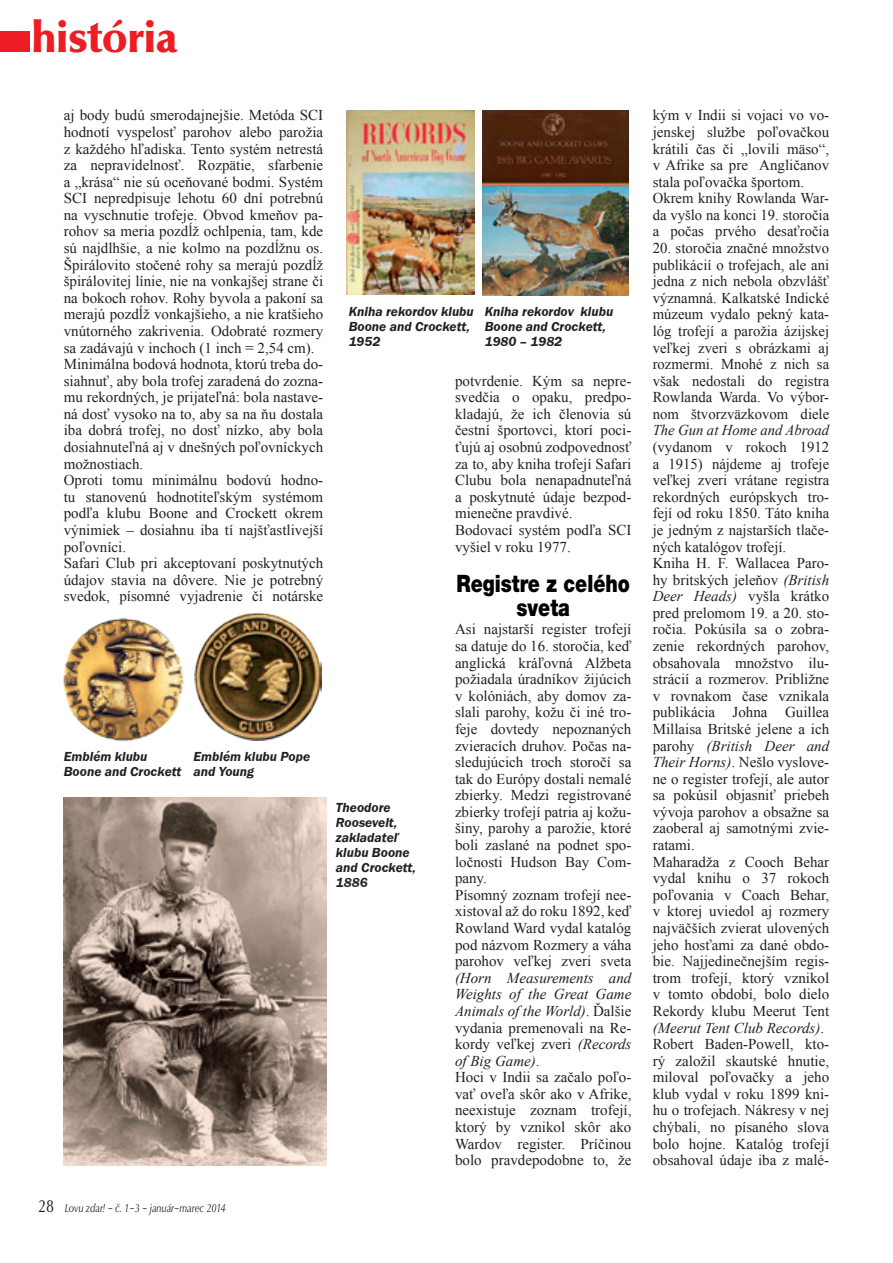
<style>
.page{position:relative;width:893px;height:1263px;background:#fff}
.page>*{position:absolute;margin:0;border:0;box-sizing:border-box;transform-origin:0 0}
.t1{font:900 45px "Classico URWTOT";color:#ee1d23}
.t2{font:900 24px/24px "Helvetica Neue CE";color:#000;text-align:center;scale:.8 1}
.t3{font:15px/16.6px "Times New Roman";color:#231f20}
.t4{font:italic 15px "Times New Roman";color:#231f20}
.t5{font:italic 600 13.5px/15px "Franklin Gothic Itc TEE";color:#231f20}
.t6{font:italic 12px "Classico URWTOT";color:#231f20;scale:.8 1}
.s1{font-style:italic}
.s2{font-style:normal;font-size:18px}
</style>
<div class="page">
<div style="left:0;top:31px;width:30px;height:21px;background:#ee1d23"></div>
<img style="left:64px;top:797px;width:262px;height:368px">
<img style="left:63px;top:618px;width:122px;height:124px">
<img style="left:195px;top:612px;width:127px;height:129px">
<img style="left:482px;top:111px;width:146px;height:185px">
<img style="left:347px;top:111px;width:128px;height:184px">
<h1 class="t1" style="left:32px;top:9px;width:147px">história</h1>
<p class="t3" style="left:64px;top:107px;width:261px">aj body budú smerodajnejšie. Metóda SCI hodnotí vyspelosť parohov alebo parožia z každého hľadiska. Tento systém netrestá za nepravidelnosť. Rozpätie, sfarbenie a „krása“ nie sú oceňované bodmi. Systém SCI nepredpisuje lehotu 60 dní potrebnú na vyschnutie trofeje. Obvod kmeňov pa&shy;rohov sa meria pozdĺž ochlpenia, tam, kde sú najdlhšie, a nie kolmo na pozdĺžnu os.<br>Špirálovito stočené rohy sa merajú pozdĺž špirálovitej línie, nie na vonkajšej strane či na bokoch rohov. Rohy byvola a pakoní sa merajú pozdĺž vonkajšieho, a nie kratšieho vnútorného zakrivenia. Odobraté rozmery sa zadávajú v inchoch (1 inch = 2,54 cm).<br>Minimálna bodová hodnota, ktorú treba do&shy;siahnuť, aby bola trofej zaradená do zozna&shy;mu rekordných, je prijateľná: bola nastave&shy;ná dosť vysoko na to, aby sa na ňu dostala iba dobrá trofej, no dosť nízko, aby bola dosiahnuteľná aj v dnešných poľovníckych možnostiach.<br>Oproti tomu minimálnu bodovú hodno&shy;tu stanovenú hodnotiteľským systémom podľa klubu Boone and Crockett okrem výnimiek – dosiahnu iba tí najšťastlivejší poľovníci.<br>Safari Club pri akceptovaní poskytnutých údajov stavia na dôvere. Nie je potrebný svedok, písomné vyjadrenie či notárske</p>
<p class="t5" style="left:64px;top:749px;width:119px">Emblém klubu<br>Boone and Crockett</p>
<p class="t5" style="left:193px;top:749px;width:118px">Emblém klubu Pope and Young</p>
<p class="t5" style="left:349px;top:305px;width:127px">Kniha rekordov klubu<br>Boone and Crockett,<br>1952</p>
<p class="t5" style="left:485px;top:305px;width:130px">Kniha rekordov klubu<br>Boone and Crockett,<br>1980 – 1982</p>
<p class="t5" style="left:336px;top:800px;width:82px">Theodore<br>Roosevelt, zakladateľ klubu Boone and Crockett,<br>1886</p>
<p class="t3" style="left:455px;top:372px;width:178px">potvrdenie. Kým sa nepre&shy;svedčia o opaku, predpo&shy;kladajú, že ich členovia sú čestní športovci, ktorí poci&shy;ťujú aj osobnú zodpovednosť za to, aby kniha trofejí Safari<br>Clubu bola nenapadnuteľná a poskytnuté údaje bezpod&shy;mienečne pravdivé.<br>Bodovací systém podľa SCI vyšiel v roku 1977.</p>
<h2 class="t2" style="left:456px;top:572px;width:218px">Registre z celého sveta</h2>
<p class="t3" style="left:455px;top:621px;width:178px">Asi najstarší register trofejí sa datuje do 16. storočia, keď anglická kráľovná Alžbeta požiadala úradníkov žijúcich v kolóniách, aby domov za&shy;slali parohy, kožu či iné tro&shy;feje dovtedy nepoznaných zvieracích druhov. Počas na&shy;sledujúcich troch storočí sa tak do Európy dostali nemalé zbierky. Medzi registrované zbierky trofejí patria aj kožu&shy;šiny, parohy a parožie, ktoré boli zaslané na podnet spo&shy;ločnosti Hudson Bay Com&shy;pany.<br>Písomný zoznam trofejí nee&shy;xistoval až do roku 1892, keď<br>Rowland Ward vydal katalóg pod názvom Rozmery a váha parohov veľkej zveri sveta</p>
<p class="t3" style="left:455px;top:969px;width:178px"><span class="s1">(Horn Measurements and<br>Weights of the Great Game<br>Animals of the World)</span>. Ďalšie vydania premenovali na Re&shy;kordy veľkej zveri <span class="s1">(Records of Big Game)</span>.<br>Hoci v Indii sa začalo poľo&shy;vať oveľa skôr ako v Afrike, neexistuje zoznam trofejí, ktorý by vznikol skôr ako<br>Wardov register. Príčinou bolo pravdepodobne to, že</p>
<p class="t6" style="left:38px;top:1200px;width:236px"><span class="s2">28</span> Lovu zdar! – č. 1–3 – január–marec 2014</p>
<p class="t3" style="left:653px;top:107px;width:178px">kým v Indii si vojaci vo vo&shy;jenskej službe poľovačkou krátili čas či „lovili mäso“, v Afrike sa pre Angličanov stala poľovačka športom.<br>Okrem knihy Rowlanda War&shy;da vyšlo na konci 19. storočia a počas prvého desaťročia</p>
<p class="t3" style="left:653px;top:239px;width:178px;text-align:justify">20. storočia značné množstvo publikácií o trofejach, ale ani jedna z nich nebola obzvlášť významná. Kalkatské Indické múzeum vydalo pekný kata&shy;lóg trofejí a parožia ázijskej veľkej zveri s obrázkami aj rozmermi. Mnohé z nich sa však nedostali do registra Rowlanda Warda. Vo výbor&shy;nom štvorzväzkovom diele</p>
<p class="t4" style="left:653px;top:420px;width:178px">The Gun at Home and Abroad</p>
<p class="t3" style="left:653px;top:438px;width:178px">(vydanom v rokoch 1912 a 1915) nájdeme aj trofeje veľkej zveri vrátane registra rekordných európskych tro&shy;fejí od roku 1850. Táto kniha je jedným z najstarších tlače&shy;ných katalógov trofejí.<br>Kniha H. F. Wallacea Paro&shy;hy britských jeleňov <span class="s1">(British<br>Deer Heads)</span> vyšla krátko pred prelomom 19. a 20. sto&shy;ročia. Pokúsila sa o zobra&shy;zenie rekordných parohov, obsahovala množstvo ilu&shy;strácií a rozmerov. Približne v rovnakom čase vznikala publikácia Johna Guillea<br>Millaisa Britské jelene a ich parohy <span class="s1">(British Deer and<br>Their Horns)</span>. Nešlo vyslove&shy;ne o register trofejí, ale autor sa pokúsil objasniť priebeh vývoja parohov a obsažne sa zaoberal aj samotnými zvie&shy;ratami.<br>Maharadža z Cooch Behar vydal knihu o 37 rokoch poľovania v Coach Behar, v ktorej uviedol aj rozmery najväčších zvierat ulovených jeho hosťami za dané obdo&shy;bie. Najjedinečnejším regis&shy;trom trofejí, ktorý vznikol v tomto období, bolo dielo<br>Rekordy klubu Meerut Tent <span class="s1">(Meerut Tent Club Records)</span>.<br>Robert Baden-Powell, kto&shy;rý založil skautské hnutie, miloval poľovačky a jeho klub vydal v roku 1899 kni&shy;hu o trofejach. Nákresy v nej chýbali, no písaného slova bolo hojne. Katalóg trofejí obsahoval údaje iba z malé-</p>
</div>
